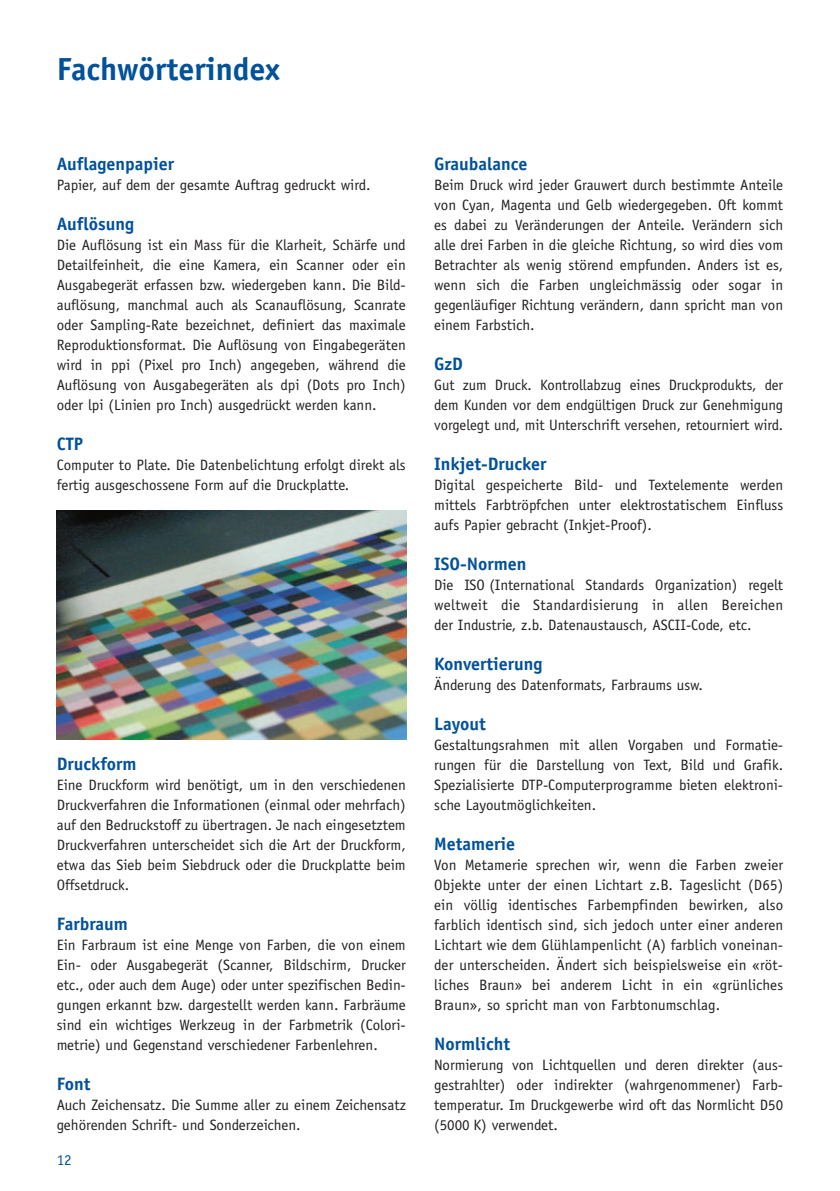
<style>
.page{position:relative;width:840px;height:1191px;background:#fff}
.page>*{position:absolute;margin:0;border:0;box-sizing:border-box;transform-origin:0 0}
.t1{font:700 32px "Officina Sans";color:#01519b}
.t2{font:700 18px "Officina Sans";color:#01519b}
.t3{font:15px/20px "Officina Sans";color:#231f20;text-align:justify}
.t4{font:15px "Officina Sans";color:#01519b}
</style>
<div class="page">
<img style="left:57px;top:510px;width:349px;height:230px">
<h1 class="t1" style="left:57px;top:57px;width:224px">Fachwörterindex</h1>
<p class="t2" style="left:57px;top:157px;width:119px">Auflagenpapier</p>
<p class="t3" style="left:57px;top:176px;width:315px">Papier, auf dem der gesamte Auftrag gedruckt wird.</p>
<p class="t2" style="left:57px;top:217px;width:79px">Auflösung</p>
<p class="t3" style="left:57px;top:236px;width:350px">Die Auflösung ist ein Mass für die Klarheit, Schärfe und Detailfeinheit, die eine Kamera, ein Scanner oder ein Ausgabegerät erfassen bzw. wiedergeben kann. Die Bild - auflösung, manchmal auch als Scanauflösung, Scanrate oder Sampling-Rate bezeichnet, definiert das maximale Reproduktionsformat. Die Auflösung von Eingabegeräten wird in ppi (Pixel pro Inch) angegeben, während die Auflösung von Ausgabegeräten als dpi (Dots pro Inch) oder lpi (Linien pro Inch) ausgedrückt werden kann.</p>
<p class="t2" style="left:57px;top:437px;width:28px">CTP</p>
<p class="t3" style="left:57px;top:456px;width:350px">Computer to Plate. Die Daten be lich tung er folgt direkt als fertig ausgeschossene Form auf die Druckplatte.</p>
<p class="t2" style="left:57px;top:757px;width:81px">Druckform</p>
<p class="t3" style="left:57px;top:776px;width:350px">Eine Druckform wird benötigt, um in den verschiedenen Druckverfahren die Informationen (einmal oder mehrfach) auf den Bedruckstoff zu übertragen. Je nach eingesetztem Druckverfahren unterscheidet sich die Art der Druckform, etwa das Sieb beim Siebdruck oder die Druckplatte beim Offsetdruck.</p>
<p class="t2" style="left:57px;top:917px;width:73px">Farbraum</p>
<p class="t3" style="left:57px;top:936px;width:350px">Ein Farbraum ist eine Menge von Farben, die von einem Ein- oder Ausgabegerät (Scanner, Bildschirm, Drucker etc., oder auch dem Auge) oder unter spezifischen Bedin - gungen erkannt bzw. dargestellt werden kann. Farbräume sind ein wichtiges Werkzeug in der Farbmetrik (Colori - metrie) und Gegenstand verschiedener Farben lehren.</p>
<p class="t2" style="left:57px;top:1077px;width:35px">Font</p>
<p class="t3" style="left:57px;top:1096px;width:350px">Auch Zeichensatz. Die Summe aller zu einem Zeichensatz gehörenden Schrift- und Sonder zeichen.</p>
<p class="t4" style="left:57px;top:1154px;width:16px">12</p>
<p class="t2" style="left:434px;top:157px;width:95px">Graubalance</p>
<p class="t3" style="left:434px;top:176px;width:350px">Beim Druck wird jeder Grauwert durch bestimmte Anteile von Cyan, Magenta und Gelb wiedergegeben. Oft kommt es dabei zu Veränderungen der Anteile. Verändern sich alle drei Farben in die gleiche Richtung, so wird dies vom Betrachter als wenig störend empfunden. Anders ist es, wenn sich die Farben un gleich mässig oder sogar in gegenläufiger Richtung verändern, dann spricht man von einem Farbstich.</p>
<p class="t2" style="left:434px;top:357px;width:30px">GzD</p>
<p class="t3" style="left:434px;top:376px;width:350px">Gut zum Druck. Kontrollabzug eines Druckprodukts, der dem Kun den vor dem endgültigen Druck zur Geneh mi gung vorgelegt und, mit Un ter schrift versehen, retourniert wird.</p>
<p class="t2" style="left:434px;top:457px;width:114px">Inkjet-Drucker</p>
<p class="t3" style="left:434px;top:476px;width:350px">Digital gespeicherte Bild- und Text elemente werden mittels Farb tröpf chen unter elektrostatischem Ein fluss aufs Papier gebracht (Inkjet-Proof).</p>
<p class="t2" style="left:434px;top:557px;width:94px">ISO-Normen</p>
<p class="t3" style="left:434px;top:576px;width:350px">Die ISO (International Standards Organization) regelt weltweit die Standardisierung in allen Bereichen der Industrie, z.b. Datenaustausch, ASCII-Code, etc.</p>
<p class="t2" style="left:434px;top:657px;width:110px">Konvertierung</p>
<p class="t3" style="left:434px;top:676px;width:270px">Änderung des Datenformats, Farb raums usw.</p>
<p class="t2" style="left:434px;top:717px;width:53px">Layout</p>
<p class="t3" style="left:434px;top:736px;width:350px">Gestaltungsrahmen mit allen Vor gaben und Forma tie - rungen für die Dar stellung von Text, Bild und Grafik.<br>Spezialisierte DTP-Com pu ter pro gram me bieten elektroni&shy;sche Lay out mög lich keiten.</p>
<p class="t2" style="left:434px;top:837px;width:82px">Metamerie</p>
<p class="t3" style="left:434px;top:856px;width:350px">Von Metamerie sprechen wir, wenn die Farben zweier Objekte unter der einen Lichtart z.B. Tageslicht (D65) ein völlig identisches Farbempfinden bewirken, also farb lich identisch sind, sich jedoch unter einer anderen Lichtart wie dem Glühlampenlicht (A) farblich von einan - der unterscheiden. Ändert sich beispielsweise ein «röt - liches Braun» bei anderem Licht in ein «grünliches Braun», so spricht man von Farbtonumschlag.</p>
<p class="t2" style="left:434px;top:1037px;width:77px">Normlicht</p>
<p class="t3" style="left:434px;top:1056px;width:350px">Normierung von Lichtquellen und deren direkter (aus - gestrahlter) oder indirekter (wahrgenommener) Farb&shy;tempe ra tur. Im Druckgewerbe wird oft das Normlicht D50 (5000 K) verwendet.</p>
</div>
